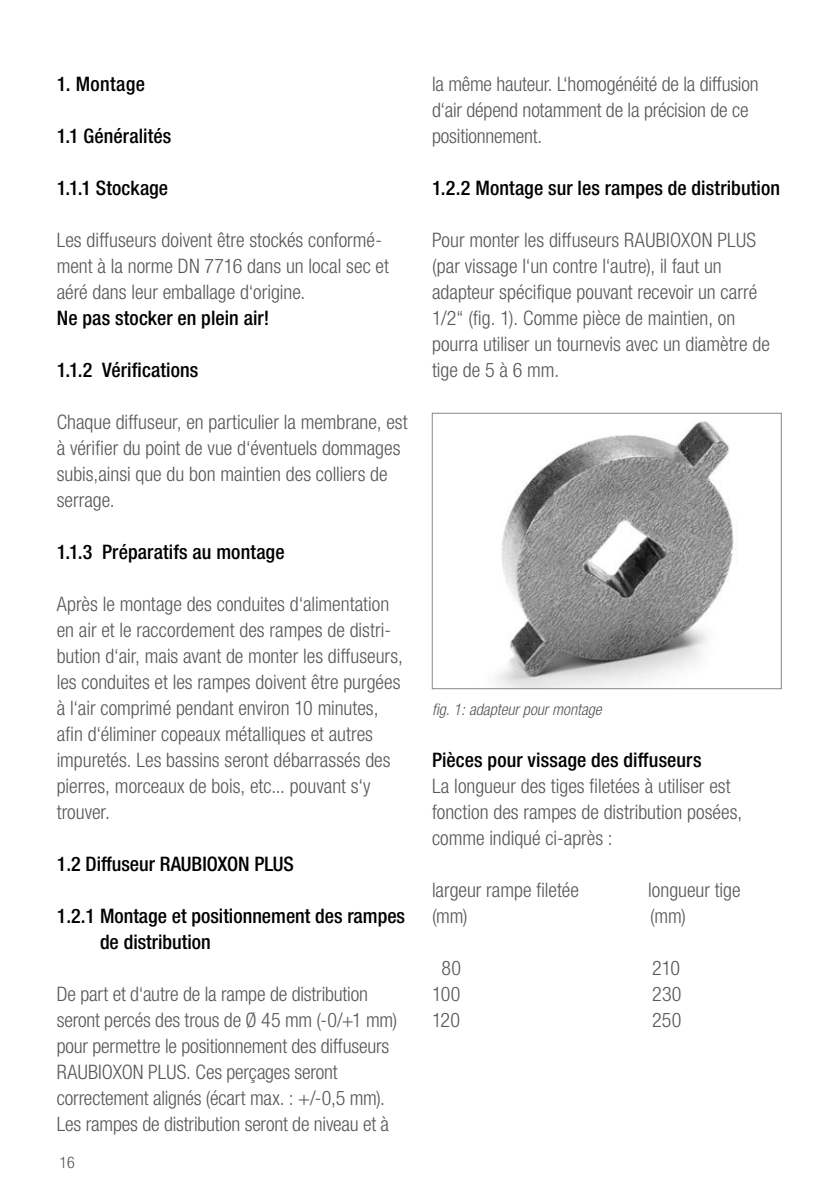
<style>
.page{position:relative;width:840px;height:1191px;background:#fff}
.page>*{position:absolute;margin:0;border:0;box-sizing:border-box;transform-origin:0 0}
._16_body_text_-_10pt{font:300 condensed 20px/26px "Helvetica Neue LTW1 G";color:#575756}
.RT_headline_-_level{font:500 condensed 20px/26px "Helvetica Neue LTW1 G";color:#000}
._13_headline_-_10pt{font:500 condensed 20px "Helvetica Neue LTW1 G";letter-spacing:.005em;color:#000}
._16_body_text_-_10pt-2{font:500 condensed 20px "Helvetica Neue LTW1 G";letter-spacing:.005em;color:#000}
.RT_headline_-_level-2{font:500 condensed 20px "Helvetica Neue LTW1 G";letter-spacing:.02em;color:#000}
.t1{font:italic 300 condensed 16px "Helvetica Neue LTW1 G";color:#575756}
.t2{font:300 condensed 16px "Helvetica Neue LTW1 G";color:#575756}
</style>
<div class="page">
<img style="left:495px;top:421px;width:240px;height:266px">
<div style="left:432px;top:413px;width:349px;height:276px;border:1px solid #878787"></div>
<p class="RT_headline_-_level-2" style="left:57px;top:72px;width:90px">1. Montage</p>
<p class="RT_headline_-_level" style="left:57px;top:123px;width:116px">1.1 Généralités</p>
<p class="RT_headline_-_level" style="left:57px;top:175px;width:113px">1.1.1 Stockage</p>
<p class="_16_body_text_-_10pt" style="left:57px;top:227px;width:333px">Les diffuseurs doivent être stockés conformé&shy;ment à la norme DN 7716 dans un local sec et aéré dans leur emballage d‘origine.</p>
<p class="_16_body_text_-_10pt-2" style="left:57px;top:306px;width:214px">Ne pas stocker en plein air!</p>
<p class="RT_headline_-_level" style="left:57px;top:357px;width:143px">1.1.2 Vérifications</p>
<p class="_16_body_text_-_10pt" style="left:57px;top:409px;width:352px">Chaque diffuseur, en particulier la membrane, est à vérifier du point de vue d‘éventuels dommages subis,ainsi que du bon maintien des colliers de serrage.</p>
<p class="RT_headline_-_level" style="left:57px;top:539px;width:229px">1.1.3 Préparatifs au montage</p>
<p class="_16_body_text_-_10pt" style="left:57px;top:591px;width:347px">Après le montage des conduites d‘alimentation en air et le raccordement des rampes de distri&shy;bution d‘air, mais avant de monter les diffuseurs, les conduites et les rampes doivent être purgées à l‘air comprimé pendant environ 10 minutes, afin d‘éliminer copeaux métalliques et autres impuretés. Les bassins seront débarrassés des pierres, morceaux de bois, etc... pouvant s‘y trouver.</p>
<p class="RT_headline_-_level" style="left:57px;top:851px;width:238px">1.2 Diffuseur RAUBIOXON PLUS</p>
<p class="RT_headline_-_level" style="left:100px;top:903px;width:306px;text-indent:-43px">1.2.1 Montage et positionnement des rampes de distribution</p>
<p class="_16_body_text_-_10pt" style="left:57px;top:981px;width:342px">De part et d‘autre de la rampe de distribution seront percés des trous de Ø 45 mm (-0/+1 mm) pour permettre le positionnement des diffuseurs RAUBIOXON PLUS. Ces perçages seront correctement alignés (écart max. : +/-0,5 mm).<br>Les rampes de distribution seront de niveau et à</p>
<p class="t2" style="left:60px;top:1153px;width:17px">16</p>
<p class="_16_body_text_-_10pt" style="left:432px;top:71px;width:328px">la même hauteur. L‘homogénéité de la diffusion d‘air dépend notamment de la précision de ce positionnement.</p>
<p class="RT_headline_-_level" style="left:432px;top:175px;width:349px">1.2.2 Montage sur les rampes de distribution</p>
<p class="_16_body_text_-_10pt" style="left:432px;top:227px;width:339px">Pour monter les diffuseurs RAUBIOXON PLUS (par vissage l‘un contre l‘autre), il faut un adapteur spécifique pouvant recevoir un carré 1/2“ (fig. 1). Comme pièce de maintien, on pourra utiliser un tournevis avec un diamètre de tige de 5 à 6 mm.</p>
<p class="t1" style="left:432px;top:700px;width:171px">fig. 1: adapteur pour montage</p>
<p class="_13_headline_-_10pt" style="left:432px;top:748px;width:271px">Pièces pour vissage des diffuseurs</p>
<p class="_16_body_text_-_10pt" style="left:432px;top:773px;width:311px">La longueur des tiges filetées à utiliser est fonction des rampes de distribution posées, comme indiqué ci-après :</p>
<p class="_16_body_text_-_10pt" style="left:432px;top:877px;width:148px">largeur rampe filetée</p>
<p class="_16_body_text_-_10pt" style="left:648px;top:877px;width:94px">longueur tige</p>
<p class="_16_body_text_-_10pt" style="left:432px;top:903px;width:37px">(mm)</p>
<p class="_16_body_text_-_10pt" style="left:650px;top:903px;width:37px">(mm)</p>
<p class="_16_body_text_-_10pt" style="left:441px;top:955px;width:21px">80</p>
<p class="_16_body_text_-_10pt" style="left:652px;top:955px;width:29px">210</p>
<p class="_16_body_text_-_10pt" style="left:432px;top:981px;width:30px">100</p>
<p class="_16_body_text_-_10pt" style="left:652px;top:981px;width:31px">230</p>
<p class="_16_body_text_-_10pt" style="left:432px;top:1007px;width:29px">120</p>
<p class="_16_body_text_-_10pt" style="left:652px;top:1007px;width:31px">250</p>
</div>
